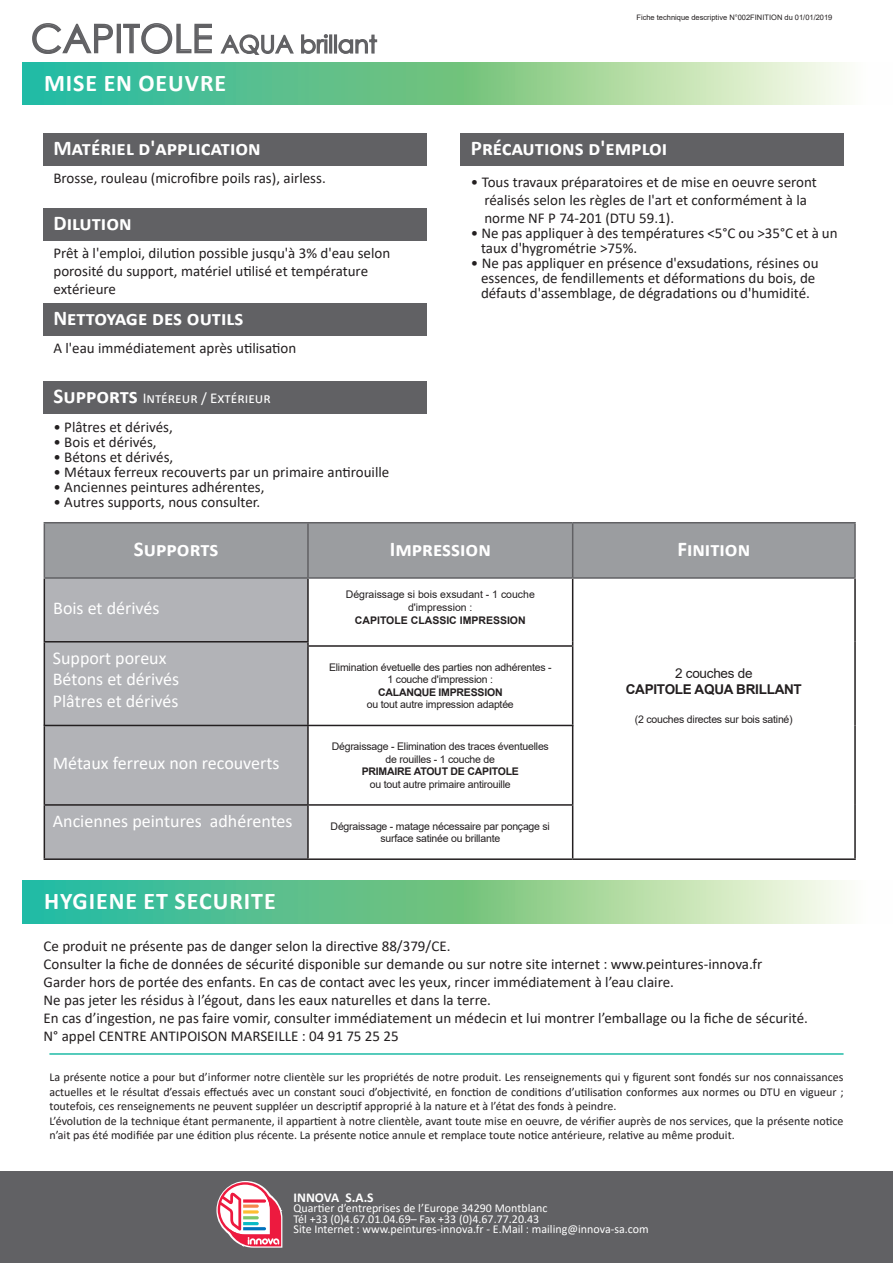
<style>
.page{position:relative;width:893px;height:1263px;background:#fff}
.page>*{position:absolute;margin:0;border:0;box-sizing:border-box;transform-origin:0 0}
.t1{font:39px "Century Gothic";color:#616164}
.t2{font:700 24px "Calibri";letter-spacing:.04em;color:#fff}
.t3{font:24px "Century Gothic";color:#616164}
.t4{font:700 21px "Calibri";color:#fff}
.t5{font:18px "Calibri";color:#fff}
.t6{font:15px/18px "Calibri";color:#231f20}
.t7{font:15px "Calibri";color:#fff}
.t8{font:700 13.5px "Arial";letter-spacing:-.02em;color:#231f20}
.t9{font:700 13.5px "Calibri";color:#fff}
.t10{font:13.5px "Arial";letter-spacing:-.02em;color:#231f20}
.t11{font:12px/14.4px "Calibri";color:#231f20;text-align:justify}
.t12{font:12px "Calibri";color:#fff}
.t13{font:10.5px/12.6px "Arial";letter-spacing:-.02em;color:#231f20;text-align:center}
.t14{font:10.5px "Arial";color:#231f20}
.t15{font:700 10.5px "Arial";letter-spacing:-.02em;color:#231f20}
.t16{font:700 10.5px "Arial";color:#231f20}
.t17{font:7.5px "Arial";color:#231f20}
.s1{font-weight:700;font-size:21px}
</style>
<div class="page">
<svg style="left:220px;top:34px;width:108px;height:21px"></svg>
<div style="left:329px;top:34px;width:3px;height:20px;border:2px solid #616164"></div>
<div style="left:334px;top:34px;width:3px;height:20px;border:2px solid #616164"></div>
<svg style="left:338px;top:34px;width:40px;height:20px"></svg>
<svg style="left:22px;top:62px;width:825px;height:43px;background:#81ce9f"></svg>
<svg style="left:22px;top:880px;width:825px;height:43px;background:#81ce9f"></svg>
<hr style="left:49px;top:1053px;width:794px;height:2px;background:#1fbba6">
<div style="left:44px;top:133px;width:383px;height:33px;background:#616164"></div>
<div style="left:44px;top:208px;width:383px;height:32px;background:#616164"></div>
<div style="left:44px;top:304px;width:383px;height:32px;background:#616164"></div>
<div style="left:44px;top:381px;width:383px;height:33px;background:#616164"></div>
<div style="left:461px;top:133px;width:383px;height:33px;background:#616164"></div>
<div style="left:0;top:1171px;width:893px;height:92px;background:#616164"></div>
<div style="left:45px;top:523px;width:809px;height:54px;background:#9b9da0"></div>
<div style="left:45px;top:579px;width:262px;height:279px;background:#b2b3b7"></div>
<hr style="left:44px;top:579px;width:1px;height:62px;background:#231f20">
<hr style="left:307px;top:579px;width:2px;height:62px;background:#231f20">
<hr style="left:572px;top:579px;width:1px;height:63px;background:#231f20">
<hr style="left:854px;top:579px;width:2px;height:63px;background:#231f20">
<hr style="left:44px;top:641px;width:265px;height:1px;background:#231f20">
<hr style="left:44px;top:646px;width:1px;height:79px;background:#231f20">
<hr style="left:307px;top:645px;width:266px;height:2px;background:#231f20">
<hr style="left:307px;top:647px;width:2px;height:78px;background:#231f20">
<hr style="left:572px;top:647px;width:1px;height:78px;background:#231f20">
<hr style="left:854px;top:646px;width:2px;height:79px;background:#231f20">
<hr style="left:307px;top:725px;width:266px;height:1px;background:#231f20">
<hr style="left:44px;top:725px;width:265px;height:1px;background:#231f20">
<hr style="left:44px;top:726px;width:1px;height:78px;background:#231f20">
<hr style="left:307px;top:726px;width:2px;height:78px;background:#231f20">
<hr style="left:572px;top:725px;width:1px;height:79px;background:#231f20">
<hr style="left:854px;top:725px;width:2px;height:80px;background:#231f20">
<hr style="left:44px;top:804px;width:264px;height:2px;background:#231f20">
<hr style="left:44px;top:806px;width:1px;height:52px;background:#231f20">
<hr style="left:308px;top:804px;width:265px;height:2px;background:#231f20">
<hr style="left:307px;top:806px;width:2px;height:52px;background:#231f20">
<hr style="left:572px;top:806px;width:1px;height:52px;background:#231f20">
<hr style="left:854px;top:805px;width:2px;height:53px;background:#231f20">
<hr style="left:44px;top:858px;width:264px;height:2px;background:#231f20">
<hr style="left:308px;top:858px;width:265px;height:2px;background:#231f20">
<hr style="left:573px;top:858px;width:283px;height:2px;background:#231f20">
<hr style="left:44px;top:522px;width:264px;height:1px;background:#616164">
<hr style="left:44px;top:523px;width:1px;height:54px;background:#616164">
<hr style="left:308px;top:522px;width:265px;height:1px;background:#616164">
<hr style="left:307px;top:523px;width:2px;height:54px;background:#616164">
<hr style="left:573px;top:522px;width:283px;height:1px;background:#616164">
<hr style="left:572px;top:523px;width:1px;height:54px;background:#616164">
<hr style="left:854px;top:523px;width:2px;height:54px;background:#616164">
<hr style="left:44px;top:577px;width:264px;height:2px;background:#616164">
<hr style="left:308px;top:577px;width:265px;height:2px;background:#616164">
<hr style="left:573px;top:577px;width:283px;height:2px;background:#616164">
<svg style="left:32px;top:23px;width:81px;height:31px"></svg>
<div style="left:117px;top:24px;width:4px;height:29px;border:2px solid #616164"></div>
<svg style="left:123px;top:23px;width:89px;height:31px"></svg>
<svg style="left:216px;top:1181px;width:67px;height:67px"></svg>
<p class="t1" style="left:31px;top:11px;width:183px">CAPITOLE</p>
<p class="t3" style="left:221px;top:27px;width:157px">AQUA brillant</p>
<p class="t2" style="left:44px;top:66px;width:184px">MISE EN OEUVRE</p>
<p class="t4" style="left:53px;top:133px;width:209px">Matériel d'application</p>
<p class="t6" style="left:53px;top:169px;width:274px">Brosse, rouleau (microfibre poils ras), airless.</p>
<p class="t4" style="left:53px;top:208px;width:80px">Dilution</p>
<p class="t6" style="left:53px;top:244px;width:338px">Prêt à l'emploi, dilution possible jusqu'à 3% d'eau selon porosité du support, matériel utilisé et température extérieure</p>
<p class="t4" style="left:53px;top:304px;width:191px">Nettoyage des outils</p>
<p class="t6" style="left:53px;top:338px;width:244px">A l'eau immédiatement après utilisation</p>
<p class="t7" style="left:53px;top:388px;width:219px"><span class="s1">Supports</span> Intéreur / Extérieur</p>
<p class="t6" style="left:53px;top:417px;width:121px">• Plâtres et dérivés,</p>
<p class="t6" style="left:53px;top:432px;width:105px">• Bois et dérivés,</p>
<p class="t6" style="left:53px;top:447px;width:121px">• Bétons et dérivés,</p>
<p class="t6" style="left:53px;top:462px;width:337px">• Métaux ferreux recouverts par un primaire antirouille</p>
<p class="t6" style="left:53px;top:477px;width:212px">• Anciennes peintures adhérentes,</p>
<p class="t6" style="left:53px;top:492px;width:208px">• Autres supports, nous consulter.</p>
<p class="t17" style="left:636px;top:13px;width:198px">Fiche technique descriptive N°002FINITION du 01/01/2019</p>
<p class="t4" style="left:471px;top:133px;width:198px">Précautions d'emploi</p>
<p class="t6" style="left:471px;top:172px;width:347px">• Tous travaux préparatoires et de mise en oeuvre seront</p>
<p class="t6" style="left:484px;top:190px;width:324px">réalisés selon les règles de l'art et conformément à la</p>
<p class="t6" style="left:484px;top:208px;width:191px">norme NF P 74-201 (DTU 59.1).</p>
<p class="t6" style="left:471px;top:223px;width:368px">• Ne pas appliquer à des températures &lt;5°C ou &gt;35°C et à un</p>
<p class="t6" style="left:481px;top:238px;width:158px">taux d'hygrométrie &gt;75%.</p>
<p class="t6" style="left:471px;top:253px;width:349px">• Ne pas appliquer en présence d'exsudations, résines ou</p>
<p class="t6" style="left:481px;top:268px;width:336px">essences, de fendillements et déformations du bois, de</p>
<p class="t6" style="left:481px;top:283px;width:331px">défauts d'assemblage, de dégradations ou d'humidité.</p>
<p class="t4" style="left:134px;top:534px;width:86px">Supports</p>
<p class="t4" style="left:390px;top:534px;width:103px">Impression</p>
<p class="t4" style="left:677px;top:534px;width:74px">Finition</p>
<p class="t5" style="left:53px;top:595px;width:108px">Bois et dérivés</p>
<p class="t5" style="left:53px;top:645px;width:115px">Support poreux</p>
<p class="t5" style="left:53px;top:667px;width:128px">Bétons et dérivés</p>
<p class="t5" style="left:53px;top:688px;width:127px">Plâtres et dérivés</p>
<p class="t5" style="left:53px;top:751px;width:228px">Métaux ferreux non recouverts</p>
<p class="t14" style="left:346px;top:587px;width:191px">Dégraissage si bois exsudant - 1 couche</p>
<p class="t14" style="left:408px;top:600px;width:66px">d'impression :</p>
<p class="t16" style="left:355px;top:612px;width:172px">CAPITOLE CLASSIC IMPRESSION</p>
<p class="t13" style="left:329px;top:661px;width:224px">Elimination évetuelle des parties non adhérentes -<br>1 couche d'impression :</p>
<p class="t15" style="left:378px;top:685px;width:126px">CALANQUE IMPRESSION</p>
<p class="t13" style="left:367px;top:698px;width:148px">ou tout autre impression adaptée</p>
<p class="t13" style="left:332px;top:740px;width:219px">Dégraissage - Elimination des traces éventuelles de rouilles - 1 couche de</p>
<p class="t15" style="left:362px;top:764px;width:159px">PRIMAIRE ATOUT DE CAPITOLE</p>
<p class="t13" style="left:370px;top:778px;width:142px">ou tout autre primaire antirouille</p>
<p class="t5" style="left:53px;top:808px;width:241px">Anciennes peintures adhérentes</p>
<p class="t13" style="left:331px;top:819px;width:221px">Dégraissage - matage nécessaire par ponçage si surface satinée ou brillante</p>
<p class="t2" style="left:44px;top:884px;width:233px">HYGIENE ET SECURITE</p>
<p class="t10" style="left:675px;top:664px;width:79px">2 couches de</p>
<p class="t8" style="left:626px;top:680px;width:178px">CAPITOLE AQUA BRILLANT</p>
<p class="t13" style="left:635px;top:713px;width:159px">(2 couches directes sur bois satiné)</p>
<p class="t6" style="left:44px;top:937px;width:408px">Ce produit ne présente pas de danger selon la directive 88/379/CE.</p>
<p class="t6" style="left:44px;top:955px;width:720px">Consulter la fiche de données de sécurité disponible sur demande ou sur notre site internet : www.peintures-innova.fr</p>
<p class="t6" style="left:44px;top:973px;width:632px">Garder hors de portée des enfants. En cas de contact avec les yeux, rincer immédiatement à l’eau claire.</p>
<p class="t6" style="left:44px;top:991px;width:449px">Ne pas jeter les résidus à l’égout, dans les eaux naturelles et dans la terre.</p>
<p class="t6" style="left:44px;top:1009px;width:766px">En cas d’ingestion, ne pas faire vomir, consulter immédiatement un médecin et lui montrer l’emballage ou la fiche de sécurité.</p>
<p class="t6" style="left:44px;top:1027px;width:357px">N° appel CENTRE ANTIPOISON MARSEILLE : 04 91 75 25 25</p>
<p class="t11" style="left:49px;top:1070px;width:796px">La présente notice a pour but d’informer notre clientèle sur les propriétés de notre produit. Les renseignements qui y figurent sont fondés sur nos connaissances actuelles et le résultat d’essais effectués avec un constant souci d’objectivité, en fonction de conditions d’utilisation conformes aux normes ou DTU en vigueur ; toutefois, ces renseignements ne peuvent suppléer un descriptif approprié à la nature et à l’état des fonds à peindre.</p>
<p class="t11" style="left:49px;top:1113px;width:796px">L’évolution de la technique étant permanente, il appartient à notre clientèle, avant toute mise en oeuvre, de vérifier auprès de nos services, que la présente notice n’ait pas été modifiée par une édition plus récente. La présente notice annule et remplace toute notice antérieure, relative au même produit.</p>
<p class="t9" style="left:293px;top:1188px;width:82px">INNOVA S.A.S</p>
<p class="t12" style="left:293px;top:1200px;width:256px">Quartier d’entreprises de l’Europe 34290 Montblanc</p>
<p class="t12" style="left:293px;top:1210px;width:247px">Tél +33 (0)4.67.01.04.69– Fax +33 (0)4.67.77.20.43</p>
<p class="t12" style="left:293px;top:1221px;width:357px">Site Internet : www.peintures-innova.fr - E.Mail : mailing@innova-sa.com</p>
</div>
